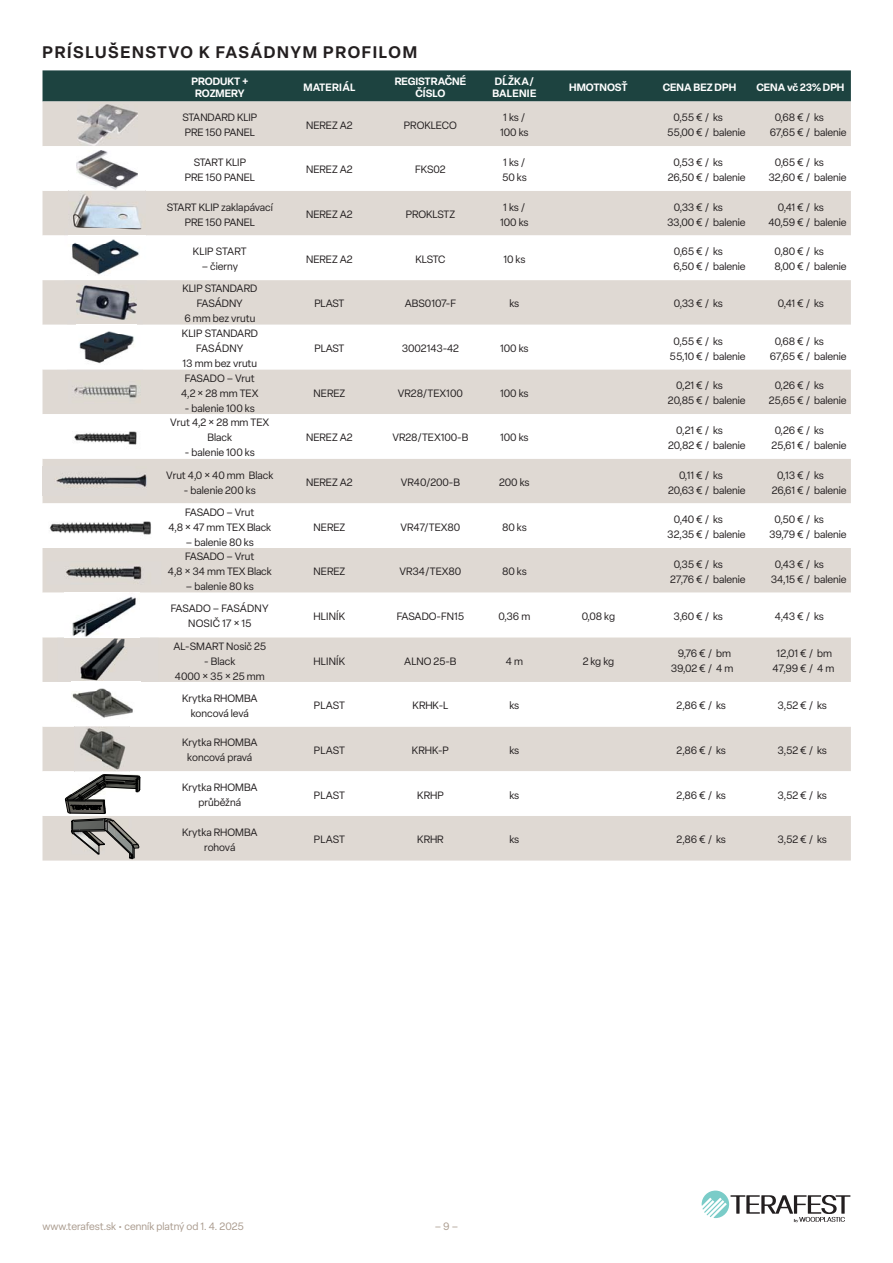
<style>
.page{position:relative;width:893px;height:1263px;background:#fff}
.page>*{position:absolute;margin:0;border:0;box-sizing:border-box;transform-origin:0 0}
.t1{font:600 16.5px "Elza";letter-spacing:.1em;color:#231f20}
.t2{font:10.5px/15px "Elza";color:#231f20}
.t3{font:600 10.5px/12.6px "Elza";color:#fff;text-align:center}
.t4{font:10.5px "Elza";color:#a99a8d}
.t5{font:600 10.5px/12.6px "Elza";letter-spacing:.02em;color:#fff}
.t6{font:10.5px "Elza";letter-spacing:.02em;color:#231f20}
</style>
<div class="page">
<svg style="left:702px;top:1190px;width:148px;height:33px"></svg>
<div style="left:43px;top:70px;width:808px;height:31px;background:#1d4340"></div>
<div style="left:43px;top:101px;width:808px;height:759px;background:#dfd9d3"></div>
<svg style="left:43px;top:146px;width:808px;height:670px"></svg>
<img style="left:69px;top:186px;width:77px;height:42px">
<img style="left:77px;top:105px;width:60px;height:40px">
<img style="left:77px;top:150px;width:61px;height:40px">
<img style="left:46px;top:516px;width:116px;height:24px">
<img style="left:69px;top:380px;width:71px;height:24px">
<img style="left:67px;top:320px;width:76px;height:52px">
<img style="left:67px;top:325px;width:76px;height:44px">
<img style="left:77px;top:286px;width:59px;height:48px">
<img style="left:65px;top:587px;width:75px;height:36px">
<img style="left:65px;top:228px;width:82px;height:56px">
<img style="left:65px;top:235px;width:82px;height:45px">
<img style="left:46px;top:561px;width:115px;height:24px">
<img style="left:69px;top:426px;width:71px;height:24px">
<img style="left:43px;top:466px;width:103px;height:30px">
<svg style="left:65px;top:774px;width:76px;height:85px"></svg>
<img style="left:58px;top:623px;width:100px;height:68px">
<img style="left:75px;top:726px;width:55px;height:46px">
<img style="left:71px;top:681px;width:69px;height:39px">
<h1 class="t1" style="left:43px;top:44px;width:376px">PRÍSLUŠENSTVO K FASÁDNYM PROFILOM</h1>
<p class="t3" style="left:191px;top:75px;width:58px">PRODUKT +<br>ROZMERY</p>
<p class="t5" style="left:303px;top:82px;width:54px">MATERIÁL</p>
<p class="t3" style="left:395px;top:75px;width:73px">REGISTRAČNÉ<br>ČÍSLO</p>
<p class="t5" style="left:492px;top:75px;width:45px">DĹŽKA/<br>BALENIE</p>
<p class="t3" style="left:569px;top:82px;width:60px">HMOTNOSŤ</p>
<p class="t3" style="left:663px;top:82px;width:75px">CENA BEZ DPH</p>
<p class="t3" style="left:756px;top:82px;width:90px">CENA vč 23% DPH</p>
<p class="t2" style="left:182px;top:111px;width:76px">STANDARD KLIP<br>PRE 150 PANEL</p>
<p class="t2" style="left:306px;top:118px;width:48px">NEREZ A2</p>
<p class="t2" style="left:404px;top:118px;width:54px">PROKLECO</p>
<p class="t2" style="left:500px;top:111px;width:30px;text-align:center">1 ks /<br>100 ks</p>
<p class="t2" style="left:667px;top:111px;width:80px;text-indent:6px">0,55 € / ks<br>55,00 € / balenie</p>
<p class="t2" style="left:770px;top:111px;width:79px;text-indent:5px">0,68 € / ks<br>67,65 € / balenie</p>
<p class="t2" style="left:185px;top:155px;width:72px;text-align:center">START KLIP<br>PRE 150 PANEL</p>
<p class="t2" style="left:306px;top:163px;width:48px">NEREZ A2</p>
<p class="t2" style="left:415px;top:163px;width:32px">FKS02</p>
<p class="t2" style="left:502px;top:155px;width:26px">1 ks /<br>50 ks</p>
<p class="t2" style="left:668px;top:155px;width:79px;text-indent:6px">0,53 € / ks<br>26,50 € / balenie</p>
<p class="t2" style="left:768px;top:155px;width:80px;text-indent:6px">0,65 € / ks<br>32,60 € / balenie</p>
<p class="t2" style="left:167px;top:200px;width:108px;text-align:center">START KLIP zaklapávací<br>PRE 150 PANEL</p>
<p class="t2" style="left:306px;top:208px;width:48px">NEREZ A2</p>
<p class="t2" style="left:406px;top:208px;width:51px">PROKLSTZ</p>
<p class="t2" style="left:500px;top:200px;width:30px;text-align:center">1 ks /<br>100 ks</p>
<p class="t2" style="left:667px;top:200px;width:80px;text-indent:7px">0,33 € / ks<br>33,00 € / balenie</p>
<p class="t2" style="left:768px;top:200px;width:80px;text-indent:9px">0,41 € / ks<br>40,59 € / balenie</p>
<p class="t6" style="left:193px;top:247px;width:55px">KLIP START</p>
<p class="t2" style="left:202px;top:260px;width:38px">– čierny</p>
<p class="t2" style="left:306px;top:252px;width:48px">NEREZ A2</p>
<p class="t2" style="left:415px;top:252px;width:32px">KLSTC</p>
<p class="t2" style="left:503px;top:252px;width:24px">10 ks</p>
<p class="t2" style="left:673px;top:245px;width:74px">0,65 € / ks<br>6,50 € / balenie</p>
<p class="t2" style="left:774px;top:245px;width:74px">0,80 € / ks<br>8,00 € / balenie</p>
<p class="t2" style="left:182px;top:282px;width:76px;text-align:center">KLIP STANDARD<br>FASÁDNY<br>6 mm bez vrutu</p>
<p class="t2" style="left:182px;top:326px;width:78px;text-align:center">KLIP STANDARD<br>FASÁDNY<br>13 mm bez vrutu</p>
<p class="t2" style="left:181px;top:371px;width:79px;text-align:center">FASADO – Vrut<br>4,2 × 28 mm TEX</p>
<p class="t2" style="left:185px;top:401px;width:71px">- balenie 100 ks</p>
<p class="t2" style="left:170px;top:416px;width:101px;text-align:center">Vrut 4,2 × 28 mm TEX<br>Black</p>
<p class="t2" style="left:185px;top:446px;width:71px">- balenie 100 ks</p>
<p class="t2" style="left:166px;top:468px;width:109px">Vrut 4,0 × 40 mm Black</p>
<p class="t2" style="left:184px;top:483px;width:73px">- balenie 200 ks</p>
<p class="t2" style="left:168px;top:505px;width:104px;text-align:center">FASADO – Vrut<br>4,8 × 47 mm TEX Black</p>
<p class="t2" style="left:186px;top:535px;width:69px">– balenie 80 ks</p>
<p class="t2" style="left:168px;top:550px;width:105px;text-align:center">FASADO – Vrut<br>4,8 × 34 mm TEX Black</p>
<p class="t2" style="left:186px;top:580px;width:69px">– balenie 80 ks</p>
<p class="t2" style="left:314px;top:297px;width:32px">PLAST</p>
<p class="t2" style="left:405px;top:297px;width:53px">ABS0107-F</p>
<p class="t2" style="left:509px;top:297px;width:11px">ks</p>
<p class="t2" style="left:674px;top:297px;width:51px">0,33 € / ks</p>
<p class="t2" style="left:778px;top:297px;width:48px">0,41 € / ks</p>
<p class="t2" style="left:314px;top:341px;width:32px">PLAST</p>
<p class="t2" style="left:402px;top:341px;width:59px">3002143-42</p>
<p class="t2" style="left:500px;top:341px;width:30px">100 ks</p>
<p class="t2" style="left:670px;top:334px;width:78px;text-indent:4px">0,55 € / ks<br>55,10 € / balenie</p>
<p class="t2" style="left:770px;top:334px;width:79px;text-indent:5px">0,68 € / ks<br>67,65 € / balenie</p>
<p class="t2" style="left:314px;top:386px;width:33px">NEREZ</p>
<p class="t2" style="left:398px;top:386px;width:67px">VR28/TEX100</p>
<p class="t2" style="left:500px;top:386px;width:30px">100 ks</p>
<p class="t2" style="left:668px;top:379px;width:79px;text-indent:8px">0,21 € / ks<br>20,85 € / balenie</p>
<p class="t2" style="left:769px;top:379px;width:79px;text-indent:6px">0,26 € / ks<br>25,65 € / balenie</p>
<p class="t2" style="left:306px;top:431px;width:48px">NEREZ A2</p>
<p class="t2" style="left:392px;top:431px;width:78px">VR28/TEX100-B</p>
<p class="t2" style="left:500px;top:431px;width:30px">100 ks</p>
<p class="t2" style="left:668px;top:423px;width:79px;text-indent:8px">0,21 € / ks<br>20,82 € / balenie</p>
<p class="t2" style="left:772px;top:423px;width:77px">0,26 € / ks<br>25,61 € / balenie</p>
<p class="t2" style="left:306px;top:475px;width:48px">NEREZ A2</p>
<p class="t2" style="left:401px;top:475px;width:61px">VR40/200-B</p>
<p class="t2" style="left:499px;top:475px;width:32px">200 ks</p>
<p class="t2" style="left:668px;top:468px;width:79px;text-indent:11px">0,11 € / ks<br>20,63 € / balenie</p>
<p class="t2" style="left:772px;top:468px;width:77px;text-indent:6px">0,13 € / ks<br>26,61 € / balenie</p>
<p class="t2" style="left:314px;top:520px;width:33px">NEREZ</p>
<p class="t2" style="left:401px;top:520px;width:61px">VR47/TEX80</p>
<p class="t2" style="left:502px;top:520px;width:26px">80 ks</p>
<p class="t2" style="left:667px;top:513px;width:80px;text-indent:7px">0,40 € / ks<br>32,35 € / balenie</p>
<p class="t2" style="left:769px;top:513px;width:79px;text-indent:5px">0,50 € / ks<br>39,79 € / balenie</p>
<p class="t2" style="left:314px;top:565px;width:33px">NEREZ</p>
<p class="t2" style="left:400px;top:565px;width:63px">VR34/TEX80</p>
<p class="t2" style="left:502px;top:565px;width:26px">80 ks</p>
<p class="t2" style="left:670px;top:557px;width:77px;text-indent:4px">0,35 € / ks<br>27,76 € / balenie</p>
<p class="t2" style="left:771px;top:557px;width:77px;text-indent:4px">0,43 € / ks<br>34,15 € / balenie</p>
<p class="t2" style="left:171px;top:602px;width:99px;text-align:center">FASADO – FASÁDNY<br>NOSIČ 17 × 15</p>
<p class="t2" style="left:313px;top:609px;width:33px">HLINÍK</p>
<p class="t2" style="left:397px;top:609px;width:69px">FASADO-FN15</p>
<p class="t2" style="left:499px;top:609px;width:33px">0,36 m</p>
<p class="t2" style="left:582px;top:609px;width:35px">0,08 kg</p>
<p class="t2" style="left:673px;top:609px;width:51px">3,60 € / ks</p>
<p class="t2" style="left:775px;top:609px;width:51px">4,43 € / ks</p>
<p class="t2" style="left:173px;top:639px;width:94px">AL-SMART Nosič 25</p>
<p class="t2" style="left:175px;top:654px;width:91px;text-align:center">- Black<br>4000 × 35 × 25 mm</p>
<p class="t2" style="left:313px;top:654px;width:33px">HLINÍK</p>
<p class="t2" style="left:404px;top:654px;width:54px">ALNO 25-B</p>
<p class="t2" style="left:506px;top:654px;width:19px">4 m</p>
<p class="t2" style="left:583px;top:654px;width:33px">2 kg kg</p>
<p class="t2" style="left:671px;top:646px;width:64px;text-align:center">9,76 € / bm<br>39,02 € / 4 m</p>
<p class="t2" style="left:772px;top:646px;width:63px;text-align:center">12,01 € / bm<br>47,99 € / 4 m</p>
<p class="t2" style="left:182px;top:691px;width:77px;text-align:center">Krytka RHOMBA koncová levá</p>
<p class="t2" style="left:314px;top:699px;width:33px">PLAST</p>
<p class="t2" style="left:413px;top:699px;width:37px">KRHK-L</p>
<p class="t2" style="left:509px;top:699px;width:11px">ks</p>
<p class="t2" style="left:676px;top:699px;width:51px">2,86 € / ks</p>
<p class="t2" style="left:778px;top:699px;width:51px">3,52 € / ks</p>
<p class="t2" style="left:182px;top:736px;width:77px;text-align:center">Krytka RHOMBA koncová pravá</p>
<p class="t2" style="left:314px;top:743px;width:33px">PLAST</p>
<p class="t2" style="left:412px;top:743px;width:39px">KRHK-P</p>
<p class="t2" style="left:509px;top:743px;width:11px">ks</p>
<p class="t2" style="left:676px;top:743px;width:51px">2,86 € / ks</p>
<p class="t2" style="left:778px;top:743px;width:51px">3,52 € / ks</p>
<p class="t2" style="left:182px;top:780px;width:77px;text-align:center">Krytka RHOMBA průběžná</p>
<p class="t2" style="left:314px;top:788px;width:33px">PLAST</p>
<p class="t2" style="left:417px;top:788px;width:28px">KRHP</p>
<p class="t2" style="left:509px;top:788px;width:11px">ks</p>
<p class="t2" style="left:676px;top:788px;width:51px">2,86 € / ks</p>
<p class="t2" style="left:778px;top:788px;width:51px">3,52 € / ks</p>
<p class="t2" style="left:182px;top:825px;width:77px;text-align:center">Krytka RHOMBA rohová</p>
<p class="t2" style="left:314px;top:833px;width:33px">PLAST</p>
<p class="t2" style="left:417px;top:833px;width:28px">KRHR</p>
<p class="t2" style="left:509px;top:833px;width:11px">ks</p>
<p class="t2" style="left:676px;top:833px;width:51px">2,86 € / ks</p>
<p class="t2" style="left:778px;top:833px;width:51px">3,52 € / ks</p>
<p class="t4" style="left:43px;top:1222px;width:203px">www.terafest.sk • cenník platný od 1. 4. 2025</p>
<p class="t4" style="left:435px;top:1222px;width:25px">– 9 –</p>
</div>
